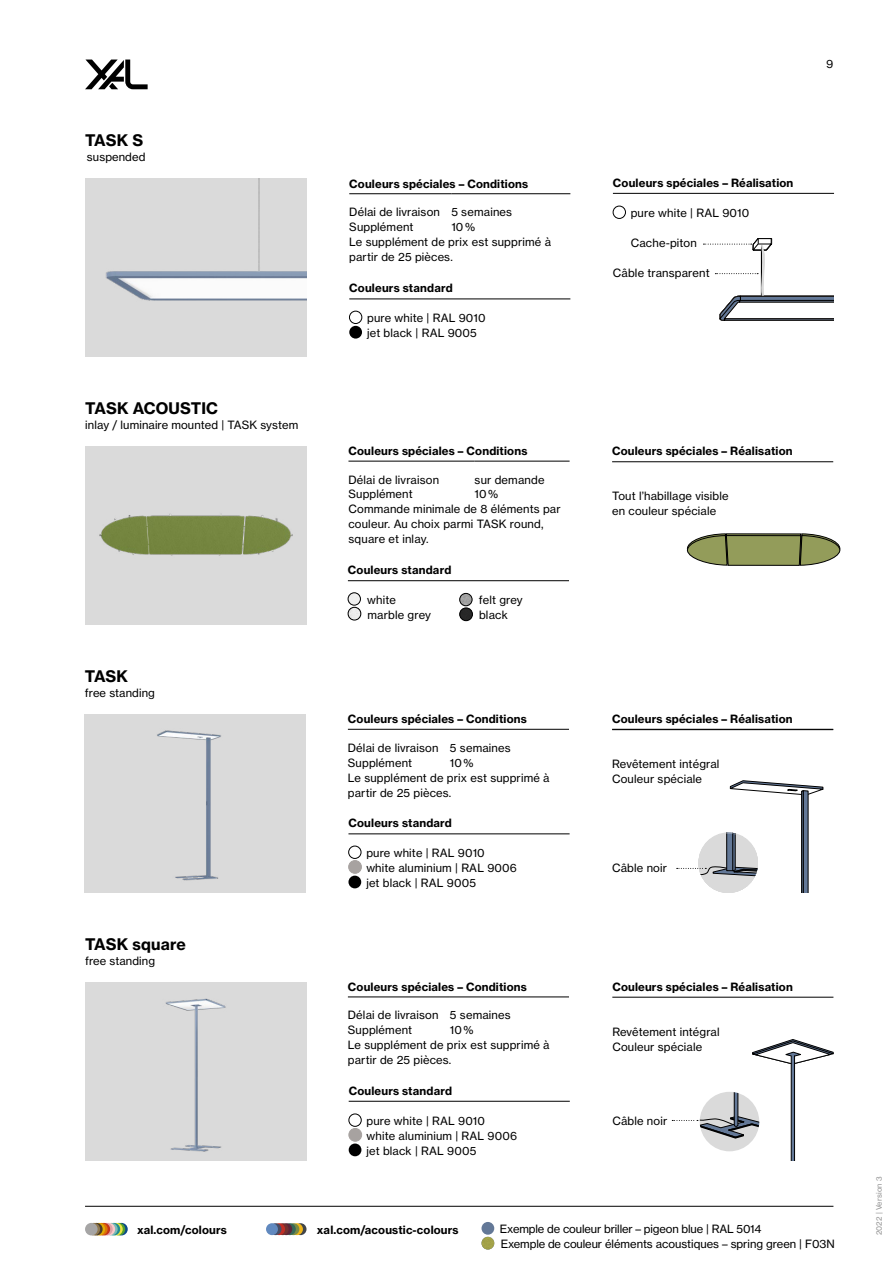
<style>
.page{position:relative;width:893px;height:1263px;background:#fff}
.page>*{position:absolute;margin:0;border:0;box-sizing:border-box;transform-origin:0 0}
.t1{font:15.75px "N Haas Grotesk TX Pro 75 Bd";letter-spacing:.01em;color:#000}
.t2{font:11.25px/14.9px "N Haas Grotesk TX Pro 55 Rg";letter-spacing:.015em;color:#000}
.t3{font:11.25px "N Haas Grotesk TX Pro 75 Bd";letter-spacing:.015em;color:#000}
.t4{font:11.25px/14.9px "N Haas Grotesk TX Pro 55 Rg";letter-spacing:-.01em;color:#000}
.t5{font:7.5px "N Haas Grotesk TX Pro 55 Rg";letter-spacing:.015em;color:#929292}
</style>
<div class="page">
<svg style="left:85px;top:60px;width:63px;height:29px"></svg>
<div style="left:85px;top:982px;width:221px;height:179px;background:#dadada"></div>
<img style="left:165px;top:998px;width:61px;height:154px">
<hr style="left:85px;top:1206px;width:748px;height:1px;background:#000">
<div style="left:85px;top:715px;width:221px;height:177px;background:#dadada"></div>
<img style="left:85px;top:446px;width:221px;height:179px">
<svg style="left:115px;top:1223px;width:13px;height:12px"></svg>
<div style="left:113px;top:1223px;width:12px;height:12px;background:#549f2d;border-radius:50%"></div>
<svg style="left:110px;top:1223px;width:13px;height:12px"></svg>
<svg style="left:108px;top:1223px;width:12px;height:12px"></svg>
<svg style="left:105px;top:1223px;width:13px;height:12px"></svg>
<div style="left:103px;top:1223px;width:12px;height:12px;background:#f9c9c9;border-radius:50%"></div>
<svg style="left:100px;top:1223px;width:13px;height:12px"></svg>
<div style="left:98px;top:1223px;width:12px;height:12px;background:#c4341b;border-radius:50%"></div>
<svg style="left:95px;top:1223px;width:13px;height:12px"></svg>
<div style="left:93px;top:1223px;width:12px;height:12px;background:#e0ab04;border-radius:50%"></div>
<svg style="left:90px;top:1223px;width:13px;height:12px"></svg>
<div style="left:88px;top:1223px;width:12px;height:12px;background:#8e7850;border-radius:50%"></div>
<div style="left:85px;top:1223px;width:13px;height:12px;background:#a6a5a5;border-radius:50%"></div>
<div style="left:295px;top:1223px;width:11px;height:12px;background:#414549;border-radius:50%"></div>
<svg style="left:291px;top:1223px;width:12px;height:12px"></svg>
<div style="left:287px;top:1223px;width:12px;height:12px;background:#798a45;border-radius:50%"></div>
<svg style="left:284px;top:1223px;width:12px;height:12px"></svg>
<div style="left:280px;top:1223px;width:12px;height:12px;background:#5c263a;border-radius:50%"></div>
<div style="left:277px;top:1223px;width:12px;height:12px;background:#733230;border-radius:50%"></div>
<svg style="left:273px;top:1223px;width:12px;height:12px"></svg>
<div style="left:270px;top:1223px;width:11px;height:12px;background:#474e66;border-radius:50%"></div>
<div style="left:266px;top:1223px;width:12px;height:12px;background:#6189bf;border-radius:50%"></div>
<img style="left:88px;top:178px;width:218px;height:179px">
<div style="left:349px;top:1114px;width:12px;height:12px;border:1px solid #000;border-radius:50%"></div>
<div style="left:349px;top:1128px;width:13px;height:13px;background:#a7a2a0;border-radius:50%"></div>
<div style="left:349px;top:1128px;width:13px;height:13px;border:1px solid #a7a2a0;border-radius:50%"></div>
<div style="left:349px;top:1143px;width:12px;height:13px;background:#000;border-radius:50%"></div>
<hr style="left:612px;top:997px;width:221px;height:1px;background:#000">
<hr style="left:349px;top:1101px;width:221px;height:1px;background:#000">
<svg style="left:672px;top:1039px;width:162px;height:122px"></svg>
<svg style="left:677px;top:780px;width:146px;height:113px"></svg>
<div style="left:348px;top:846px;width:13px;height:13px;border:1px solid #000;border-radius:50%"></div>
<div style="left:349px;top:860px;width:12px;height:13px;background:#a7a2a0;border-radius:50%"></div>
<div style="left:348px;top:860px;width:14px;height:13px;border:1px solid #a7a2a0;border-radius:50%"></div>
<div style="left:348px;top:876px;width:13px;height:12px;background:#000;border-radius:50%"></div>
<hr style="left:348px;top:833px;width:222px;height:1px;background:#000">
<hr style="left:612px;top:729px;width:221px;height:1px;background:#000">
<hr style="left:612px;top:461px;width:221px;height:1px;background:#000">
<hr style="left:348px;top:461px;width:127px;height:1px;background:#000">
<hr style="left:475px;top:461px;width:95px;height:1px;background:#000">
<svg style="left:348px;top:593px;width:13px;height:27px"></svg>
<div style="left:348px;top:607px;width:13px;height:13px;border:1px solid #000;border-radius:50%"></div>
<svg style="left:459px;top:593px;width:13px;height:28px"></svg>
<div style="left:459px;top:608px;width:14px;height:13px;border:1px solid #000;border-radius:50%"></div>
<hr style="left:348px;top:580px;width:221px;height:1px;background:#000">
<svg style="left:687px;top:533px;width:153px;height:33px;background:#8f9664"></svg>
<div style="left:481px;top:1222px;width:13px;height:13px;background:#637897;border-radius:50%"></div>
<svg style="left:481px;top:1237px;width:13px;height:12px"></svg>
<hr style="left:348px;top:729px;width:102px;height:1px;background:#000">
<hr style="left:450px;top:729px;width:119px;height:1px;background:#000">
<hr style="left:348px;top:996px;width:102px;height:1px;background:#000">
<hr style="left:450px;top:996px;width:119px;height:1px;background:#000">
<hr style="left:349px;top:299px;width:221px;height:1px;background:#000">
<hr style="left:613px;top:193px;width:221px;height:1px;background:#000">
<div style="left:349px;top:311px;width:13px;height:13px;border:1px solid #000;border-radius:50%"></div>
<div style="left:349px;top:326px;width:13px;height:13px;background:#000;border-radius:50%"></div>
<div style="left:613px;top:206px;width:13px;height:13px;border:1px solid #000;border-radius:50%"></div>
<svg style="left:703px;top:238px;width:131px;height:83px"></svg>
<hr style="left:349px;top:193px;width:102px;height:1px;background:#000">
<hr style="left:451px;top:193px;width:119px;height:1px;background:#000">
<h1 class="t1" style="left:85px;top:131px;width:60px">TASK S</h1>
<p class="t2" style="left:87px;top:150px;width:60px">suspended</p>
<h1 class="t1" style="left:85px;top:398px;width:134px">TASK ACOUSTIC</h1>
<p class="t2" style="left:85px;top:417px;width:214px">inlay / luminaire mounted | TASK system</p>
<h1 class="t1" style="left:85px;top:666px;width:45px">TASK</h1>
<p class="t2" style="left:85px;top:685px;width:72px">free standing</p>
<h1 class="t1" style="left:85px;top:934px;width:102px">TASK square</h1>
<p class="t2" style="left:85px;top:953px;width:72px">free standing</p>
<p class="t3" style="left:349px;top:176px;width:180px">Couleurs spéciales – Conditions</p>
<p class="t2" style="left:349px;top:205px;width:164px">Délai de livraison 5 semaines<br>Supplément</p>
<p class="t2" style="left:349px;top:219px;width:203px;text-indent:102px">10 %<br>Le supplément de prix est supprimé à partir de 25 pièces.</p>
<p class="t3" style="left:349px;top:281px;width:105px">Couleurs standard</p>
<p class="t2" style="left:367px;top:311px;width:120px">pure white | RAL 9010 jet black | RAL 9005</p>
<p class="t3" style="left:348px;top:444px;width:180px">Couleurs spéciales – Conditions</p>
<p class="t2" style="left:348px;top:472px;width:92px">Délai de livraison</p>
<p class="t2" style="left:475px;top:472px;width:71px">sur demande</p>
<p class="t2" style="left:348px;top:487px;width:66px">Supplément</p>
<p class="t2" style="left:348px;top:487px;width:214px;text-indent:126px">10 %<br>Commande minimale de 8 éléments par couleur. Au choix parmi TASK round, square et inlay.</p>
<p class="t3" style="left:348px;top:563px;width:105px">Couleurs standard</p>
<p class="t2" style="left:367px;top:592px;width:65px">white marble grey</p>
<p class="t2" style="left:479px;top:593px;width:46px">felt grey black</p>
<p class="t3" style="left:348px;top:712px;width:180px">Couleurs spéciales – Conditions</p>
<p class="t2" style="left:348px;top:740px;width:164px">Délai de livraison 5 semaines<br>Supplément</p>
<p class="t2" style="left:348px;top:755px;width:203px;text-indent:102px">10 %<br>Le supplément de prix est supprimé à partir de 25 pièces.</p>
<p class="t3" style="left:348px;top:816px;width:105px">Couleurs standard</p>
<p class="t2" style="left:366px;top:845px;width:152px">pure white | RAL 9010<br>white aluminium | RAL 9006 jet black | RAL 9005</p>
<p class="t3" style="left:348px;top:979px;width:180px">Couleurs spéciales – Conditions</p>
<p class="t2" style="left:348px;top:1008px;width:164px">Délai de livraison 5 semaines<br>Supplément</p>
<p class="t2" style="left:348px;top:1023px;width:203px;text-indent:102px">10 %<br>Le supplément de prix est supprimé à partir de 25 pièces.</p>
<p class="t3" style="left:349px;top:1084px;width:105px">Couleurs standard</p>
<p class="t2" style="left:367px;top:1113px;width:152px">pure white | RAL 9010<br>white aluminium | RAL 9006 jet black | RAL 9005</p>
<p class="t2" style="left:826px;top:56px;width:9px">9</p>
<p class="t3" style="left:613px;top:176px;width:182px">Couleurs spéciales – Réalisation</p>
<p class="t2" style="left:631px;top:206px;width:120px">pure white | RAL 9010</p>
<p class="t2" style="left:631px;top:235px;width:68px">Cache-piton</p>
<p class="t2" style="left:613px;top:265px;width:98px">Câble transparent</p>
<p class="t3" style="left:612px;top:444px;width:182px">Couleurs spéciales – Réalisation</p>
<p class="t2" style="left:612px;top:488px;width:118px">Tout l’habillage visible en couleur spéciale</p>
<p class="t3" style="left:612px;top:712px;width:182px">Couleurs spéciales – Réalisation</p>
<p class="t2" style="left:612px;top:756px;width:109px">Revêtement intégral<br>Couleur spéciale</p>
<p class="t2" style="left:612px;top:860px;width:56px">Câble noir</p>
<p class="t3" style="left:612px;top:980px;width:182px">Couleurs spéciales – Réalisation</p>
<p class="t2" style="left:612px;top:1024px;width:109px">Revêtement intégral<br>Couleur spéciale</p>
<p class="t2" style="left:612px;top:1113px;width:56px">Câble noir</p>
<p class="t3" style="left:137px;top:1222px;width:91px">xal.com/colours</p>
<p class="t3" style="left:317px;top:1222px;width:143px">xal.com/acoustic-colours</p>
<p class="t4" style="left:500px;top:1221px;width:336px">Exemple de couleur briller – pigeon blue | RAL 5014<br>Exemple de couleur éléments acoustiques – spring green | F03N</p>
<p class="t5" style="left:874px;top:1235px;width:60px;rotate:-90deg">2022 | Version 3</p>
</div>
